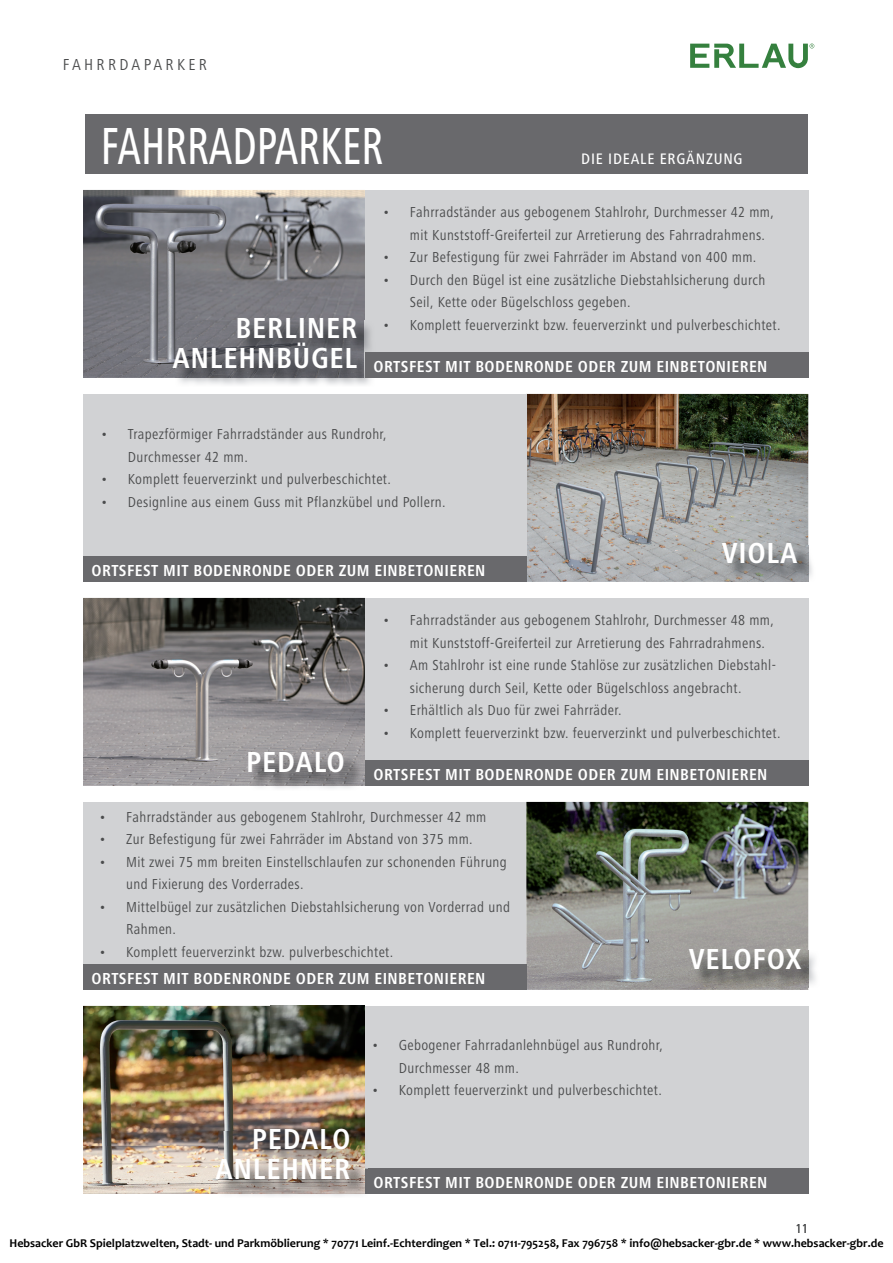
<style>
.page{position:relative;width:893px;height:1263px;background:#fff}
.page>*{position:absolute;margin:0;border:0;box-sizing:border-box;transform-origin:0 0}
.t1{font:500 condensed 54px "Frutiger Next LT";color:#fff;scale:.79 1}
.t2{font:700 condensed 30px/30px "Frutiger Next LT";letter-spacing:.025em;color:#fff;text-align:right}
.t3{font:700 condensed 16.5px "Frutiger Next LT";letter-spacing:.025em;color:#fff}
.t4{font:condensed 16.5px "Frutiger Next LT";letter-spacing:.2em;color:#4b4c4d}
.t5{font:500 condensed 15.75px "Frutiger Next LT";letter-spacing:.05em;color:#fff}
.t6{font:condensed 15px/22.5px "Frutiger Next LT";letter-spacing:.025em;color:#4b4c4d}
.t7{font:condensed 13.5px "Frutiger Next LT";color:#4b4c4d}
.t8{font:700 12px "Candara";color:#000}
</style>
<div class="page">
<svg style="left:690px;top:44px;width:124px;height:24px"></svg>
<div style="left:85px;top:115px;width:723px;height:59px;background:#69696c"></div>
<img style="left:526px;top:394px;width:282px;height:188px">
<div style="left:83px;top:394px;width:443px;height:188px;background:#d1d2d4"></div>
<img style="left:808px;top:545px;width:4px;height:37px">
<img style="left:725px;top:545px;width:83px;height:37px">
<div style="left:83px;top:557px;width:443px;height:25px;background:#69696c"></div>
<img style="left:83px;top:190px;width:282px;height:188px">
<div style="left:365px;top:190px;width:443px;height:188px;background:#d1d2d4"></div>
<img style="left:176px;top:320px;width:199px;height:58px">
<div style="left:365px;top:353px;width:443px;height:25px;background:#69696c"></div>
<img style="left:83px;top:598px;width:282px;height:188px">
<div style="left:365px;top:598px;width:443px;height:188px;background:#d1d2d4"></div>
<img style="left:251px;top:754px;width:111px;height:34px">
<div style="left:365px;top:761px;width:443px;height:25px;background:#69696c"></div>
<div style="left:83px;top:802px;width:487px;height:188px;background:#d1d2d4"></div>
<img style="left:526px;top:802px;width:282px;height:188px">
<div style="left:83px;top:965px;width:443px;height:25px;background:#69696c"></div>
<img style="left:692px;top:951px;width:124px;height:37px">
<img style="left:83px;top:1006px;width:188px;height:141px">
<img style="left:271px;top:1006px;width:94px;height:125px">
<img style="left:83px;top:1147px;width:136px;height:47px">
<div style="left:365px;top:1006px;width:443px;height:188px;background:#d1d2d4"></div>
<div style="left:365px;top:1169px;width:443px;height:25px;background:#69696c"></div>
<img style="left:219px;top:1131px;width:149px;height:63px">
<img style="left:365px;top:1169px;width:3px;height:25px">
<p class="t4" style="left:63px;top:56px;width:146px">FAHRRDAPARKER</p>
<h1 class="t1" style="left:101px;top:116px;width:359px">FAHRRADPARKER</h1>
<p class="t5" style="left:581px;top:150px;width:163px">DIE IDEALE ERGÄNZUNG</p>
<p class="t6" style="left:410px;top:201px;width:366px;text-indent:-27px">• Fahrradständer aus gebogenem Stahlrohr, Durchmesser 42 mm, mit Kunststoff-Greiferteil zur Arretierung des Fahrradrahmens.</p>
<p class="t6" style="left:383px;top:246px;width:375px">• Zur Befestigung für zwei Fahrräder im Abstand von 400 mm.</p>
<p class="t6" style="left:410px;top:268px;width:357px;text-indent:-27px">• Durch den Bügel ist eine zusätzliche Diebstahlsicherung durch<br>Seil, Kette oder Bügelschloss gegeben.</p>
<p class="t6" style="left:383px;top:313px;width:399px">• Komplett feuerverzinkt bzw. feuerverzinkt und pulverbeschichtet.</p>
<h2 class="t2" style="left:236px;top:313px;width:123px">BERLINER</h2>
<p class="t3" style="left:172px;top:357px;width:597px"><sup>ANLEHNBÜGEL</sup> ORTSFEST MIT BODENRONDE ODER ZUM EINBETONIEREN</p>
<p class="t6" style="left:128px;top:423px;width:260px;text-indent:-27px">• Trapezförmiger Fahrradständer aus Rundrohr,<br>Durchmesser 42 mm.</p>
<p class="t6" style="left:101px;top:468px;width:292px">• Komplett feuerverzinkt und pulverbeschichtet.</p>
<p class="t6" style="left:101px;top:491px;width:346px">• Designline aus einem Guss mit Pflanzkübel und Pollern.</p>
<p class="t3" style="left:92px;top:561px;width:395px">ORTSFEST MIT BODENRONDE ODER ZUM EINBETONIEREN</p>
<h2 class="t2" style="left:722px;top:538px;width:77px">VIOLA</h2>
<p class="t6" style="left:410px;top:609px;width:366px;text-indent:-27px">• Fahrradständer aus gebogenem Stahlrohr, Durchmesser 48 mm, mit Kunststoff-Greiferteil zur Arretierung des Fahrradrahmens.</p>
<p class="t6" style="left:383px;top:654px;width:395px;text-align:center">• Am Stahlrohr ist eine runde Stahlöse zur zusätzlichen Diebstahl&shy;sicherung durch Seil, Kette oder Bügelschloss angebracht.</p>
<p class="t6" style="left:383px;top:699px;width:240px">• Erhältlich als Duo für zwei Fahrräder.</p>
<p class="t6" style="left:383px;top:721px;width:399px">• Komplett feuerverzinkt bzw. feuerverzinkt und pulverbeschichtet.</p>
<p class="t3" style="left:246px;top:765px;width:523px"><sup>PEDALO</sup> ORTSFEST MIT BODENRONDE ODER ZUM EINBETONIEREN</p>
<p class="t6" style="left:99px;top:805px;width:389px">• Fahrradständer aus gebogenem Stahlrohr, Durchmesser 42 mm</p>
<p class="t6" style="left:99px;top:828px;width:375px">• Zur Befestigung für zwei Fahrräder im Abstand von 375 mm.</p>
<p class="t6" style="left:126px;top:850px;width:382px;text-indent:-27px">• Mit zwei 75 mm breiten Einstellschlaufen zur schonenden Führung und Fixierung des Vorderrades.</p>
<p class="t6" style="left:126px;top:895px;width:385px;text-indent:-27px">• Mittelbügel zur zusätzlichen Diebstahlsicherung von Vorderrad und<br>Rahmen.</p>
<p class="t6" style="left:99px;top:940px;width:296px">• Komplett feuerverzinkt bzw. pulverbeschichtet.</p>
<p class="t3" style="left:92px;top:969px;width:395px">ORTSFEST MIT BODENRONDE ODER ZUM EINBETONIEREN</p>
<h2 class="t2" style="left:689px;top:944px;width:114px">VELOFOX</h2>
<h2 class="t2" style="left:215px;top:1124px;width:136px">PEDALO<br>ANLEHNER</h2>
<p class="t6" style="left:399px;top:1034px;width:266px;text-indent:-27px">• Gebogener Fahrradanlehnbügel aus Rundrohr,<br>Durchmesser 48 mm.</p>
<p class="t6" style="left:372px;top:1079px;width:292px">• Komplett feuerverzinkt und pulverbeschichtet.</p>
<p class="t3" style="left:373px;top:1173px;width:395px">ORTSFEST MIT BODENRONDE ODER ZUM EINBETONIEREN</p>
<p class="t7" style="left:795px;top:1221px;width:14px">11</p>
<p class="t8" style="left:10px;top:1236px;width:875px">Hebsacker GbR Spielplatzwelten, Stadt- und Parkmöblierung * 70771 Leinf.-Echterdingen * Tel.: 0711-795258, Fax 796758 * info@hebsacker-gbr.de * www.hebsacker-gbr.de</p>
</div>
